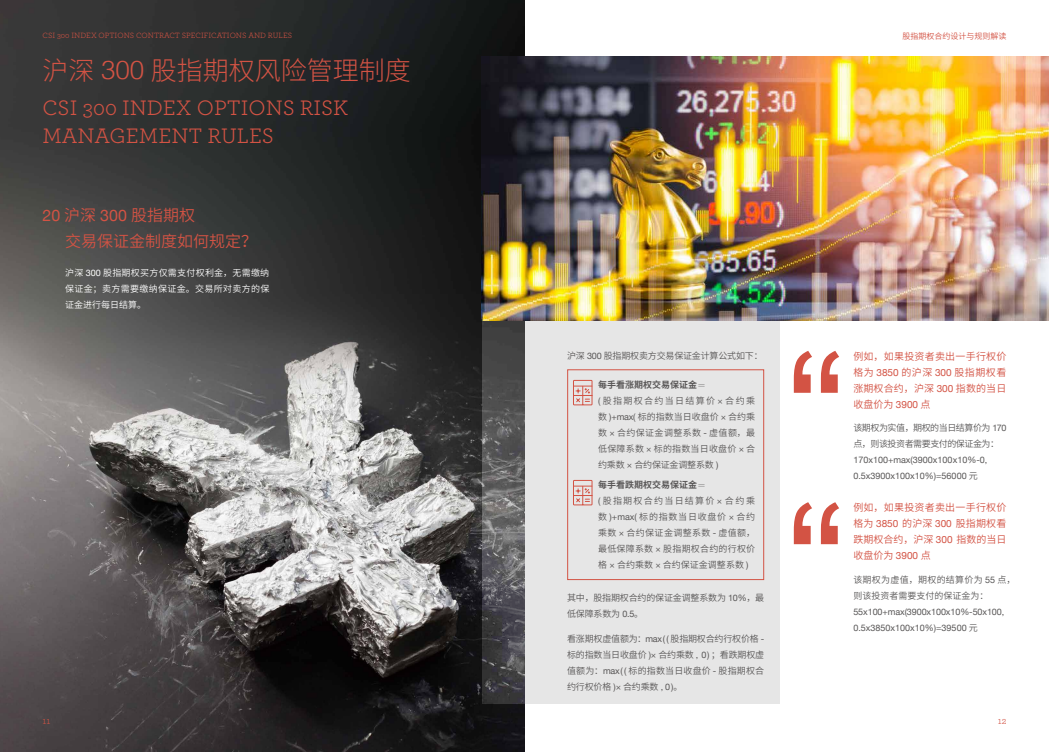
<style>
.page{position:relative;width:1049px;height:752px;background:#fff}
.page>*{position:absolute;margin:0;border:0;box-sizing:border-box;transform-origin:0 0}
.t1{font:300 26px "Source Han Sans CN";color:#d35344}
.t2{font:22px/28px "Archer";color:#d35344}
.t3{font:16px/26px "Source Han Sans CN";color:#d35344}
.t4{font:10px/16px "Source Han Sans CN";letter-spacing:.02em;color:#d35344;text-align:justify}
.t5{font:10px "Archer";color:#d35344}
.t6{font:9px/16px "Source Han Sans CN";color:#595757}
.t7{font:9px/16px "Helvetica Neue";color:#595757}
.t8{font:9px/16px "Source Han Sans CN";letter-spacing:.04em;color:#595757}
.t9{font:9px/16px "Source Han Sans CN";letter-spacing:.025em;color:#595757}
.t10{font:9px/16px "Source Han Sans CN";letter-spacing:-.02em;color:#595757}
.t11{font:9px/16px "Source Han Sans CN";letter-spacing:.03em;color:#fff;text-align:justify}
.t12{font:9px/16px "Source Han Sans CN";letter-spacing:-.05em;color:#595757}
.t13{font:8px "Archer";color:#d35344}
.t14{font:8px "Source Han Sans CN";color:#d35344}
.s1{font-family:"Helvetica"}
.s2{font-family:"Helvetica Neue"}
.s3{font-weight:700}
.s4{font-family:"Adobe Song Std";font-weight:300}
.s5{font-family:"Source Han Sans CN"}
</style>
<div class="page">
<img style="left:0;top:0;width:524px;height:751px">
<svg style="left:794px;top:351px;width:45px;height:41px"></svg>
<svg style="left:794px;top:502px;width:45px;height:42px"></svg>
<svg style="left:482px;top:320px;width:298px;height:383px;fill:#e6e6e6"></svg>
<div style="left:567px;top:369px;width:197px;height:210px;border:1px solid #d35344"></div>
<svg style="left:573px;top:379px;width:20px;height:26px"></svg>
<svg style="left:573px;top:479px;width:20px;height:26px"></svg>
<img style="left:482px;top:57px;width:567px;height:263px">
<p class="t13" style="left:43px;top:30px;width:251px">CSI 300 INDEX OPTIONS CONTRACT SPECIFICATIONS AND RULES</p>
<h1 class="t1" style="left:43px;top:55px;width:370px">沪深 <span class="s1">300</span> 股指期权风险管理制度</h1>
<h2 class="t2" style="left:43px;top:93px;width:307px">CSI 300 INDEX OPTIONS RISK<br>MANAGEMENT RULES</h2>
<h3 class="t3" style="left:65px;top:203px;width:194px;text-indent:-23px"><span class="s2">20</span> 沪深 <span class="s2">300</span> 股指期权<br>交易保证金制度如何规定？</h3>
<p class="t11" style="left:65px;top:264px;width:206px">沪深 <span class="s2">300</span> 股指期权买方仅需支付权利金，无需缴纳保证金；卖方需要缴纳保证金。交易所对卖方的保证金进行每日结算。</p>
<p class="t5" style="left:43px;top:713px;width:9px">11</p>
<p class="t14" style="left:902px;top:31px;width:105px">股指期权合约设计与规则解读</p>
<p class="t10" style="left:567px;top:347px;width:197px">沪深 <span class="s2">300</span> 股指期权卖方交易保证金计算公式如下：</p>
<p class="t9" style="left:598px;top:377px;width:159px"><span class="s3">每手看涨期权交易保证金</span><span class="s4">＝<br></span><span class="s2">(</span>股指期权合约当日结算价 <span class="s2">×</span> 合约乘数 <span class="s2">)+max(</span> 标的指数当日收盘价 <span class="s2">×</span> 合约乘数 <span class="s2">×</span> 合约保证金调整系数 <span class="s2">-</span> 虚值额，最低保障系数 <span class="s2">×</span> 标的指数当日收盘价 <span class="s2">×</span> 合约乘数 <span class="s2">×</span> 合约保证金调整系数 <span class="s2">)</span></p>
<p class="t8" style="left:598px;top:476px;width:159px"><span class="s3">每手看跌期权交易保证金</span><span class="s4">＝<br></span><span class="s2">(</span>股指期权合约当日结算价<span class="s2">×</span> 合约乘数 <span class="s2">)+max(</span> 标的指数当日收盘价 <span class="s2">×</span> 合约乘数 <span class="s2">×</span> 合约保证金调整系数 <span class="s2">-</span> 虚值额，最低保障系数 <span class="s2">×</span> 股指期权合约的行权价格 <span class="s2">×</span> 合约乘数 <span class="s2">×</span> 合约保证金调整系数 <span class="s2">)</span></p>
<p class="t10" style="left:567px;top:590px;width:199px">其中，股指期权合约的保证金调整系数为 <span class="s2">10%</span>，最低保障系数为 <span class="s2">0.5</span>。</p>
<p class="t6" style="left:567px;top:630px;width:199px;text-align:justify">看涨期权虚值额为：<span class="s2">max( (</span> 股指期权合约行权价格 <span class="s2">-</span>标的指数当日收盘价 <span class="s2">)×</span> 合约乘数 <span class="s2">, 0)</span> ；看跌期权虚值额为：<span class="s2">max( (</span> 标的指数当日收盘价 <span class="s2">-</span> 股指期权合约行权价格 <span class="s2">)×</span> 合约乘数 <span class="s2">, 0)</span>。</p>
<p class="t4" style="left:853px;top:348px;width:155px">例如，如果投资者卖出一手行权价格为 <span class="s2">3850</span> 的沪深 <span class="s2">300</span> 股指期权看涨期权合约，沪深 <span class="s2">300</span> 指数的当日收盘价为 <span class="s2">3900</span> 点</p>
<p class="t12" style="left:853px;top:420px;width:155px">该期权为实值，期权的当日结算价为 <span class="s2">170</span>点，则该投资者需要支付的保证金为：</p>
<p class="t7" style="left:853px;top:452px;width:135px">170x100+max(3900x100x10%-0,<br>0.5x3900x100x10%)=56000 <span class="s5">元</span></p>
<p class="t4" style="left:853px;top:499px;width:155px">例如，如果投资者卖出一手行权价格为 <span class="s2">3850</span> 的沪深 <span class="s2">300</span> 股指期权看跌期权合约，沪深 <span class="s2">300</span> 指数的当日收盘价为 <span class="s2">3900</span> 点</p>
<p class="t6" style="left:853px;top:571px;width:164px">该期权为虚值，期权的结算价为 <span class="s2">55</span> 点，则该投资者需要支付的保证金为：</p>
<p class="t7" style="left:853px;top:603px;width:152px">55x100+max(3900x100x10%-50x100,<br>0.5x3850x100x10%)=39500 <span class="s5">元</span></p>
<p class="t5" style="left:998px;top:713px;width:10px">12</p>
</div>
